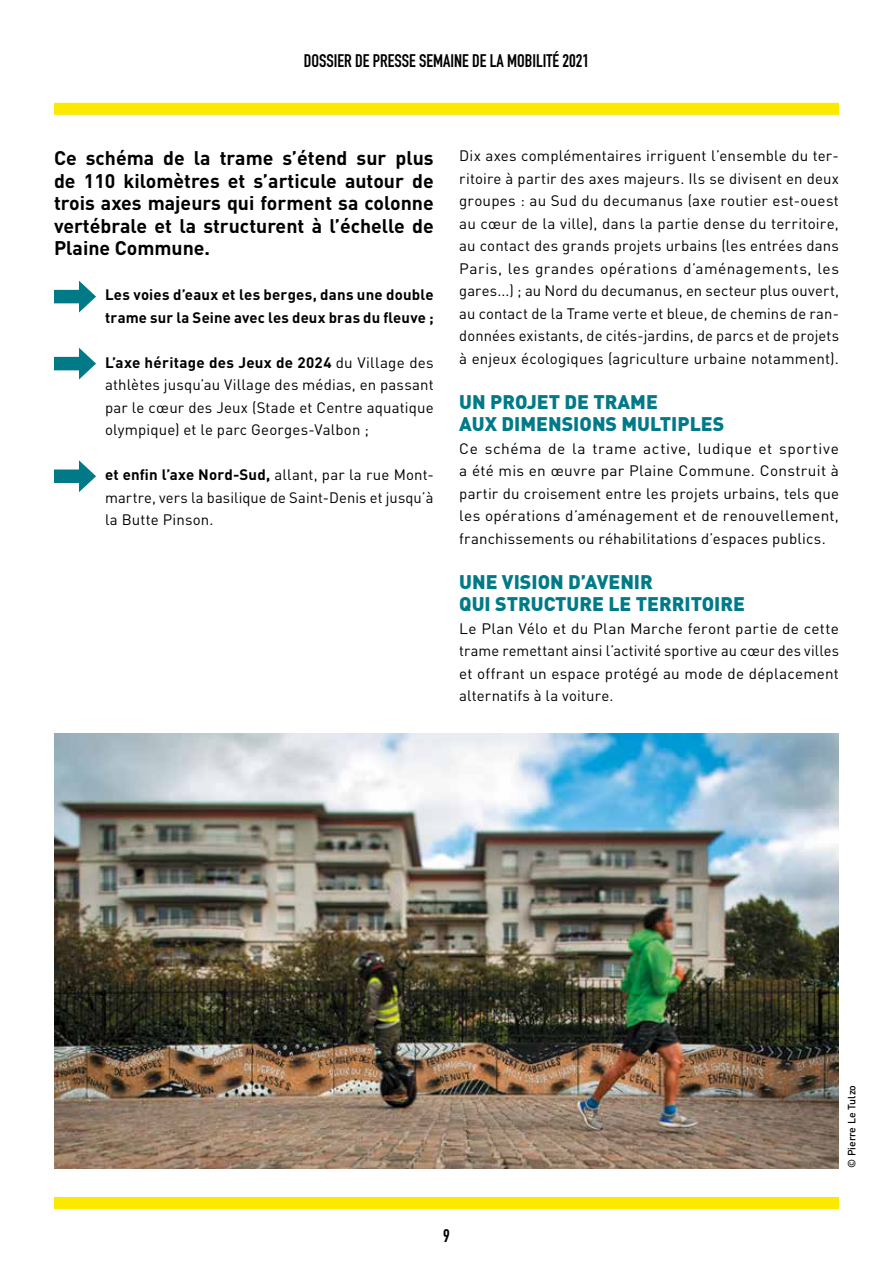
<style>
.page{position:relative;width:893px;height:1263px;background:#fff}
.page>*{position:absolute;margin:0;border:0;box-sizing:border-box;transform-origin:0 0}
.t1{font:700 19.5px/22.5px "DIN";color:#000;text-align:justify}
.t2{font:900 19.5px/22.5px "DIN";color:#007a87}
.t3{font:700 18px "DIN Condensed";color:#000}
.t4{font:15px/22.5px "DIN";letter-spacing:.01em;color:#000;text-align:justify}
.t5{font:700 15px/22.5px "DIN";letter-spacing:.015em;color:#000}
.t6{font:500 10.5px "DIN";color:#000}
.s1{font-weight:700}
</style>
<div class="page">
<img style="left:54px;top:733px;width:785px;height:435px">
<div style="left:54px;top:103px;width:785px;height:12px;background:#fce900"></div>
<div style="left:54px;top:1197px;width:785px;height:12px;background:#fce900"></div>
<div style="left:54px;top:290px;width:32px;height:13px;background:#007a87"></div>
<svg style="left:79px;top:281px;width:17px;height:31px"></svg>
<div style="left:54px;top:357px;width:32px;height:13px;background:#007a87"></div>
<svg style="left:79px;top:348px;width:17px;height:31px"></svg>
<div style="left:54px;top:469px;width:32px;height:14px;background:#007a87"></div>
<svg style="left:79px;top:460px;width:17px;height:32px"></svg>
<p class="t3" style="left:304px;top:48px;width:287px">DOSSIER DE PRESSE SEMAINE DE LA MOBILITÉ 2021</p>
<h1 class="t1" style="left:54px;top:146px;width:381px">Ce schéma de la trame s’étend sur plus de 110 kilomètres et s’articule autour de trois axes majeurs qui forment sa colonne vertébrale et la structurent à l’échelle de Plaine Commune.</h1>
<p class="t5" style="left:105px;top:283px;width:330px">Les voies d’eaux et les berges, dans une double trame sur la Seine avec les deux bras du fleuve ;</p>
<p class="t4" style="left:105px;top:351px;width:330px"><span class="s1">L’axe héritage des Jeux de 2024</span> du Village des athlètes jusqu’au Village des médias, en passant par le cœur des Jeux (Stade et Centre aquatique olympique) et le parc Georges-Valbon ;</p>
<p class="t4" style="left:105px;top:463px;width:330px"><span class="s1">et enfin l’axe Nord-Sud,</span> allant, par la rue Mont&shy;martre, vers la basilique de Saint-Denis et jusqu’à la Butte Pinson.</p>
<p class="t4" style="left:459px;top:144px;width:381px">Dix axes complémentaires irriguent l’ensemble du ter&shy;ritoire à partir des axes majeurs. Ils se divisent en deux groupes : au Sud du decumanus (axe routier est-ouest au cœur de la ville), dans la partie dense du territoire, au contact des grands projets urbains (les entrées dans Paris, les grandes opérations d’aménagements, les gares...) ; au Nord du decumanus, en secteur plus ouvert, au contact de la Trame verte et bleue, de chemins de ran&shy;données existants, de cités-jardins, de parcs et de projets à enjeux écologiques (agriculture urbaine notamment).</p>
<h1 class="t2" style="left:459px;top:389px;width:267px">UN PROJET DE TRAME<br>AUX DIMENSIONS MULTIPLES</h1>
<p class="t4" style="left:459px;top:437px;width:381px">Ce schéma de la trame active, ludique et sportive a été mis en œuvre par Plaine Commune. Construit à partir du croisement entre les projets urbains, tels que les opérations d’aménagement et de renouvellement, franchissements ou réhabilitations d’espaces publics.</p>
<h1 class="t2" style="left:459px;top:569px;width:287px">UNE VISION D’AVENIR<br>QUI STRUCTURE LE TERRITOIRE</h1>
<p class="t4" style="left:459px;top:617px;width:381px">Le Plan Vélo et du Plan Marche feront partie de cette trame remettant ainsi l’activité sportive au cœur des villes et offrant un espace protégé au mode de déplacement alternatifs à la voiture.</p>
<p class="t3" style="left:443px;top:1224px;width:8px">9</p>
<p class="t6" style="left:845px;top:1168px;width:85px;rotate:-90deg">© Pierre Le Tulzo</p>
</div>
